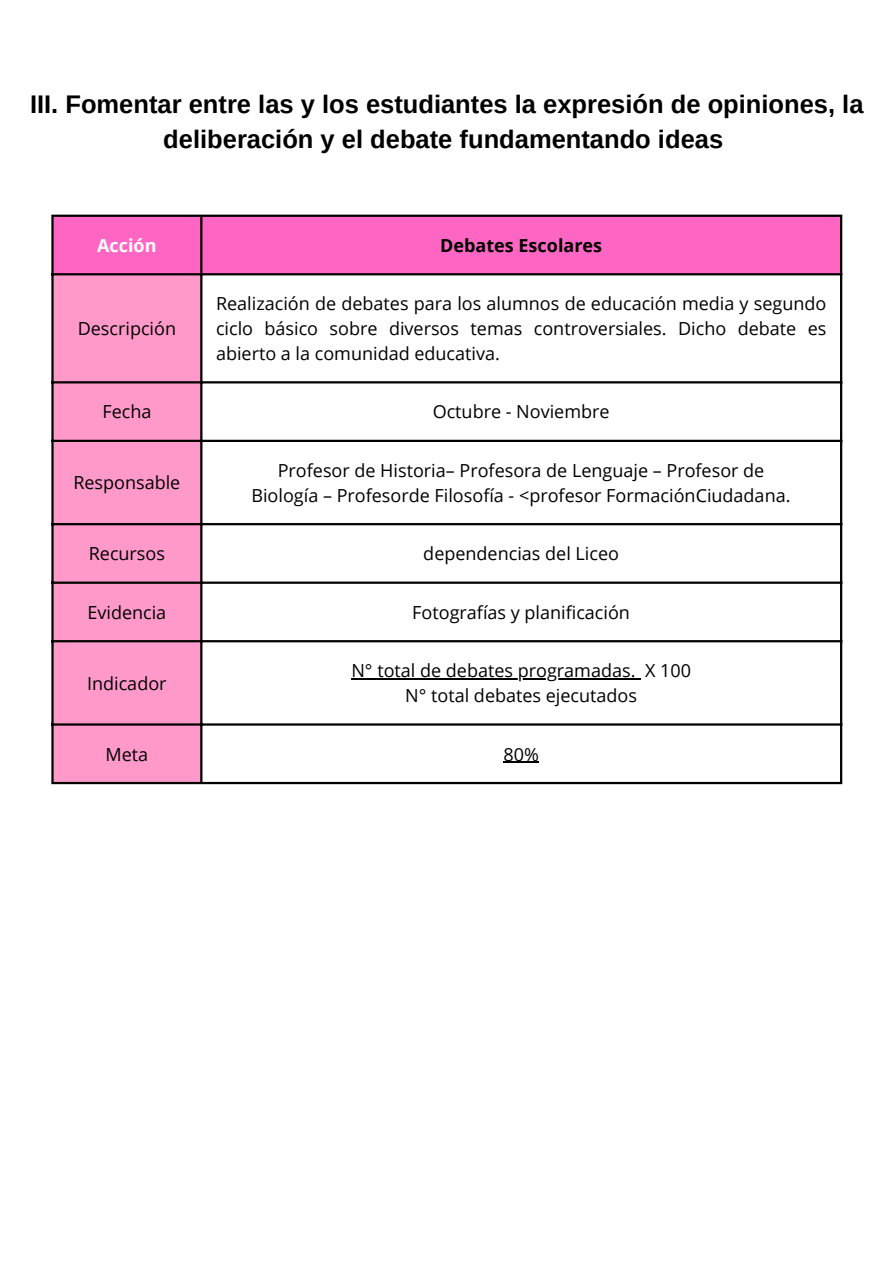
<style>
.page{position:relative;width:894px;height:1264px;background:#fff}
.page>*{position:absolute;margin:0;border:0;box-sizing:border-box;transform-origin:0 0}
.t1{font:700 25.5px/34.8px "Arimo";color:#000;text-align:center}
.t2{font:18px/24.8px "Open Sans";color:#000;text-align:justify}
.t3{font:700 18px "Open Sans";color:#000}
.t4{font:700 18px "Open Sans";color:#fff}
</style>
<div class="page">
<div style="left:54px;top:217px;width:785px;height:56px;background:#ff66c4"></div>
<div style="left:54px;top:275px;width:146px;height:507px;background:#ff99ca"></div>
<hr style="left:351px;top:678px;width:284px;height:1px;background:#000">
<hr style="left:503px;top:761px;width:36px;height:1px;background:#000">
<hr style="left:51px;top:217px;width:3px;height:565px;background:#000">
<hr style="left:200px;top:217px;width:2px;height:565px;background:#000">
<hr style="left:839px;top:217px;width:3px;height:565px;background:#000">
<hr style="left:51px;top:215px;width:791px;height:2px;background:#000">
<hr style="left:51px;top:273px;width:791px;height:2px;background:#000">
<hr style="left:51px;top:381px;width:791px;height:2px;background:#000">
<hr style="left:51px;top:440px;width:791px;height:2px;background:#000">
<hr style="left:51px;top:523px;width:791px;height:2px;background:#000">
<hr style="left:51px;top:581px;width:791px;height:3px;background:#000">
<hr style="left:51px;top:640px;width:791px;height:2px;background:#000">
<hr style="left:51px;top:723px;width:791px;height:2px;background:#000">
<hr style="left:51px;top:782px;width:791px;height:2px;background:#000">
<h1 class="t1" style="left:30px;top:86px;width:834px">III. Fomentar entre las y los estudiantes la expresión de opiniones, la deliberación y el debate fundamentando ideas</h1>
<p class="t4" style="left:97px;top:232px;width:61px">Acción</p>
<p class="t3" style="left:440px;top:232px;width:163px">Debates Escolares</p>
<p class="t2" style="left:78px;top:316px;width:100px">Descripción</p>
<p class="t2" style="left:216px;top:291px;width:611px">Realización de debates para los alumnos de educación media y segundo ciclo básico sobre diversos temas controversiales. Dicho debate es abierto a la comunidad educativa.</p>
<p class="t2" style="left:102px;top:399px;width:50px">Fecha</p>
<p class="t2" style="left:432px;top:399px;width:178px">Octubre - Noviembre</p>
<p class="t2" style="left:73px;top:470px;width:108px">Responsable</p>
<p class="t2" style="left:278px;top:457px;width:488px">Profesor de Historia– Profesora de Lenguaje – Profesor de</p>
<p class="t2" style="left:251px;top:482px;width:540px">Biología – Profesorde Filosofía - &lt;profesor FormaciónCiudadana.</p>
<p class="t2" style="left:89px;top:541px;width:78px">Recursos</p>
<p class="t2" style="left:423px;top:541px;width:197px">dependencias del Liceo</p>
<p class="t2" style="left:87px;top:599px;width:80px">Evidencia</p>
<p class="t2" style="left:412px;top:599px;width:219px">Fotografías y planificación</p>
<p class="t2" style="left:87px;top:670px;width:81px">Indicador</p>
<p class="t2" style="left:351px;top:658px;width:285px">N° total de debates programadas.</p>
<p class="t2" style="left:645px;top:658px;width:47px">X 100</p>
<p class="t2" style="left:405px;top:682px;width:233px">N° total debates ejecutados</p>
<p class="t2" style="left:105px;top:741px;width:44px">Meta</p>
<p class="t2" style="left:503px;top:741px;width:37px">80%</p>
</div>
